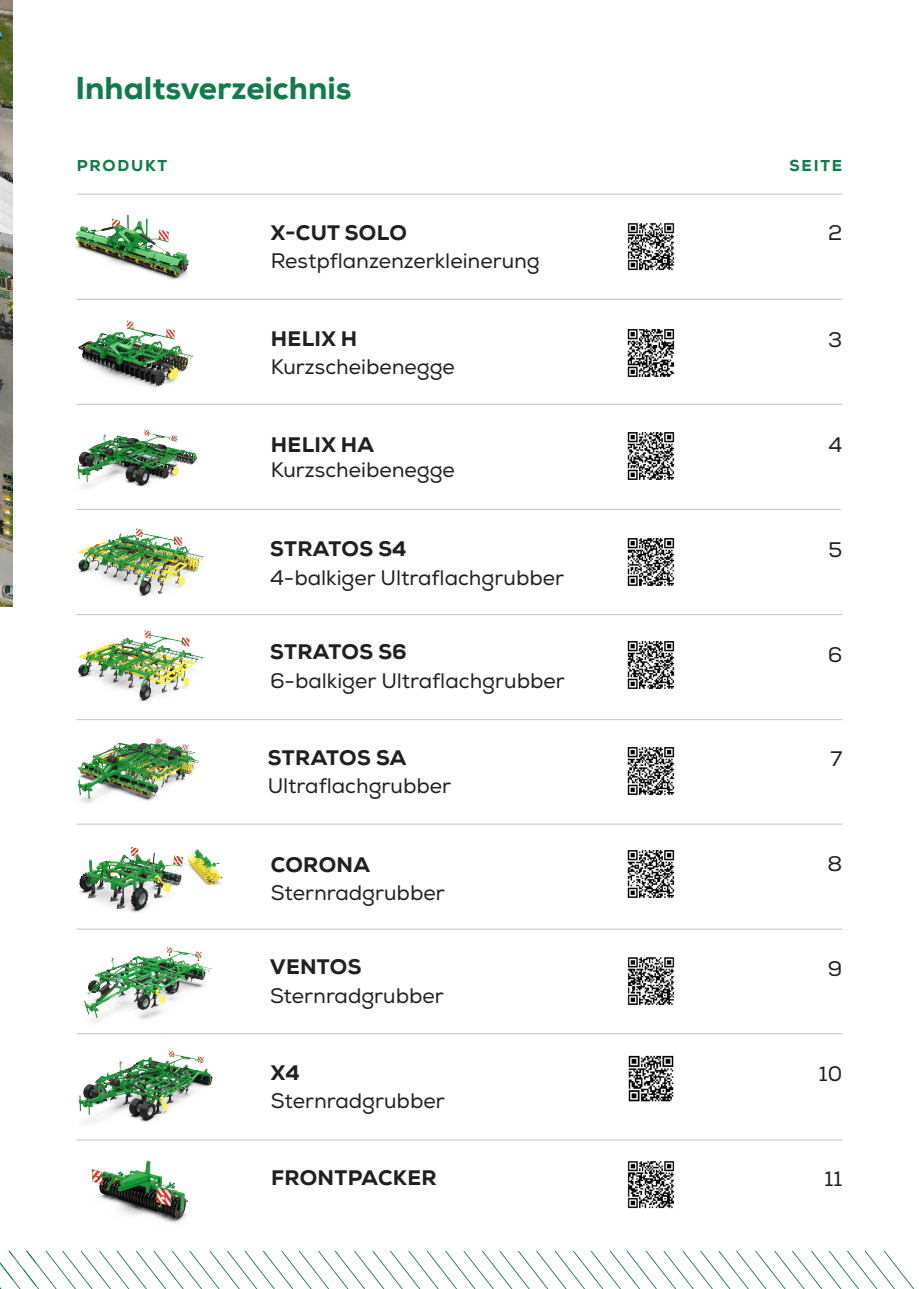
<style>
.page{position:relative;width:919px;height:1289px;background:#fff}
.page>*{position:absolute;margin:0;border:0;box-sizing:border-box;transform-origin:0 0}
.t1{font:800 31.5px "Nexa";color:#117c4a}
.t2{font:21px "Nexa";color:#231f20}
.t3{font:800 21px "Nexa";letter-spacing:.015em;color:#231f20}
.t4{font:800 15.75px "Nexa";letter-spacing:.115em;color:#117c4a}
</style>
<div class="page">
<img style="left:75px;top:214px;width:114px;height:66px">
<img style="left:78px;top:320px;width:116px;height:68px">
<img style="left:77px;top:429px;width:120px;height:60px">
<img style="left:78px;top:528px;width:126px;height:69px">
<img style="left:78px;top:630px;width:126px;height:72px">
<img style="left:79px;top:1051px;width:134px;height:73px">
<img style="left:79px;top:847px;width:144px;height:66px">
<img style="left:0;top:0;width:13px;height:606px">
<img style="left:77px;top:738px;width:122px;height:65px">
<hr style="left:77px;top:299px;width:765px;height:1px;background:#c7c8ca">
<hr style="left:77px;top:404px;width:765px;height:1px;background:#c7c8ca">
<hr style="left:77px;top:614px;width:765px;height:1px;background:#c7c8ca">
<hr style="left:77px;top:719px;width:765px;height:1px;background:#c7c8ca">
<hr style="left:77px;top:823px;width:765px;height:1px;background:#c7c8ca">
<hr style="left:77px;top:193px;width:765px;height:2px;background:#c7c8ca">
<hr style="left:77px;top:928px;width:765px;height:1px;background:#c7c8ca">
<hr style="left:77px;top:1033px;width:765px;height:1px;background:#c7c8ca">
<hr style="left:77px;top:509px;width:763px;height:1px;background:#c7c8ca">
<svg style="left:0;top:1250px;width:914px;height:38px"></svg>
<img style="left:91px;top:1160px;width:97px;height:63px">
<img style="left:84px;top:947px;width:128px;height:76px">
<img style="left:627px;top:223px;width:48px;height:48px">
<img style="left:627px;top:329px;width:48px;height:48px">
<img style="left:627px;top:432px;width:48px;height:48px">
<img style="left:627px;top:538px;width:48px;height:48px">
<img style="left:627px;top:641px;width:48px;height:48px">
<img style="left:627px;top:747px;width:48px;height:48px">
<img style="left:627px;top:850px;width:48px;height:48px">
<img style="left:628px;top:1055px;width:46px;height:47px">
<img style="left:627px;top:1161px;width:48px;height:48px">
<img style="left:627px;top:957px;width:48px;height:48px">
<hr style="left:77px;top:1139px;width:765px;height:1px;background:#c7c8ca">
<h1 class="t1" style="left:76px;top:68px;width:277px">INHALTSVERZEICHNIS</h1>
<p class="t4" style="left:77px;top:156px;width:92px">PRODUKT</p>
<p class="t4" style="left:789px;top:156px;width:54px">SEITE</p>
<p class="t3" style="left:271px;top:219px;width:137px">X-CUT SOLO</p>
<p class="t2" style="left:271px;top:248px;width:270px">Restpflanzenzerkleinerung</p>
<p class="t3" style="left:271px;top:325px;width:88px">HELIX H</p>
<p class="t2" style="left:271px;top:354px;width:185px">Kurzscheibenegge</p>
<p class="t3" style="left:271px;top:431px;width:105px">HELIX HA</p>
<p class="t2" style="left:271px;top:457px;width:185px">Kurzscheibenegge</p>
<p class="t3" style="left:270px;top:535px;width:138px">STRATOS S4</p>
<p class="t2" style="left:270px;top:565px;width:295px">4-balkiger Ultraflachgrubber</p>
<p class="t3" style="left:270px;top:638px;width:138px">ST RATOS S6</p>
<p class="t2" style="left:270px;top:668px;width:296px">6-balkiger Ultraflachgrubber</p>
<p class="t3" style="left:268px;top:744px;width:140px">ST RATOS SA</p>
<p class="t2" style="left:268px;top:773px;width:185px">Ultraflachgrubber</p>
<p class="t3" style="left:271px;top:851px;width:100px">CORONA</p>
<p class="t2" style="left:271px;top:880px;width:175px">Sternradgrubber</p>
<p class="t3" style="left:270px;top:953px;width:32px">VENTOS</p>
<p class="t2" style="left:270px;top:982px;width:175px">Sternradgrubber</p>
<p class="t3" style="left:271px;top:1059px;width:30px">X4</p>
<p class="t2" style="left:271px;top:1088px;width:175px">Sternradgrubber</p>
<p class="t2" style="left:828px;top:220px;width:16px">2</p>
<p class="t2" style="left:828px;top:327px;width:16px">3</p>
<p class="t2" style="left:828px;top:432px;width:15px">4</p>
<p class="t2" style="left:828px;top:537px;width:15px">5</p>
<p class="t2" style="left:827px;top:642px;width:16px">6</p>
<p class="t2" style="left:830px;top:746px;width:13px">7</p>
<p class="t2" style="left:827px;top:851px;width:16px">8</p>
<p class="t2" style="left:827px;top:956px;width:16px">9</p>
<p class="t2" style="left:818px;top:1061px;width:25px">10</p>
<p class="t3" style="left:271px;top:1164px;width:167px">FRONTPACKER</p>
<p class="t2" style="left:824px;top:1166px;width:19px">11</p>
</div>
